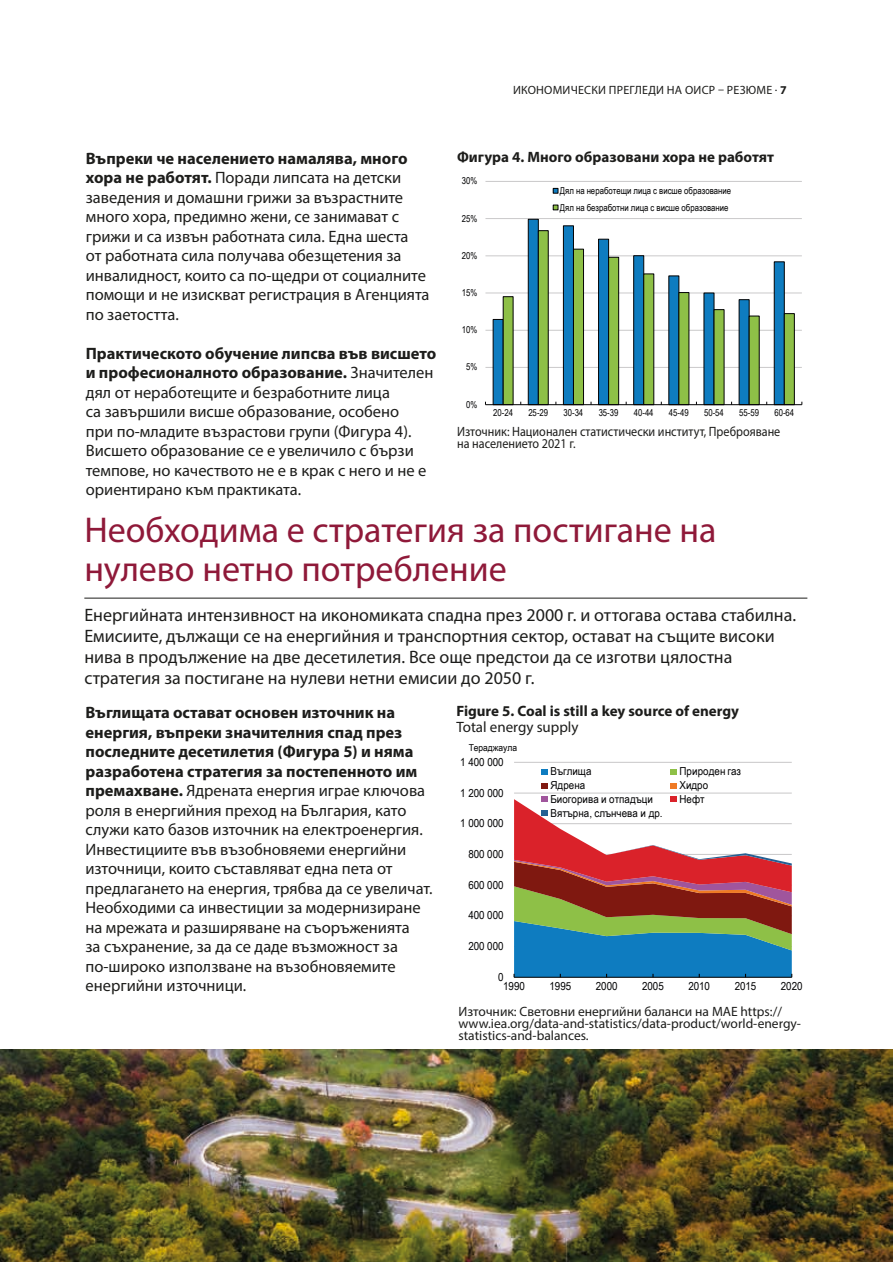
<style>
.page{position:relative;width:893px;height:1263px;background:#fff}
.page>*{position:absolute;margin:0;border:0;box-sizing:border-box;transform-origin:0 0}
.t1{font:36px/39px "Myriad Pro";color:#8f1939}
.t2{font:18px/21px "Myriad Pro";color:#1d1d1b}
.t3{font:16.5px/19.5px "Myriad Pro";color:#1d1d1b}
.t4{font:700 15px "Myriad Pro";color:#1d1d1b}
.t5{font:15px "Myriad Pro";color:#1d1d1b}
.t6{font:13.5px/12px "Myriad Pro";color:#1d1d1b}
.t7{font:13.5px/12px "Myriad Pro";color:#1d1d1b;scale:.9 1}
.t8{font:12px "Myriad Pro";letter-spacing:.02em;color:#1d1d1b}
.t9{font:10.95px "Arial Narrow";color:#020203;scale:1.09 1}
.t10{font:9.6px/16.6px "Arial Narrow";letter-spacing:-.005em;color:#020203}
.t11{font:9.6px "Arial Narrow";letter-spacing:-.005em;color:#020203;scale:1.09 1}
.s1{font-weight:700}
</style>
<div class="page">
<hr style="left:514px;top:792px;width:278px;height:2px;background:#cac9ca">
<hr style="left:514px;top:762px;width:278px;height:1px;background:#cac9ca">
<hr style="left:514px;top:977px;width:278px;height:1px;background:#020203">
<svg style="left:542px;top:769px;width:6px;height:5px"></svg>
<svg style="left:671px;top:769px;width:6px;height:5px"></svg>
<svg style="left:542px;top:783px;width:6px;height:5px"></svg>
<svg style="left:671px;top:783px;width:6px;height:5px"></svg>
<svg style="left:513px;top:796px;width:279px;height:181px"></svg>
<hr style="left:485px;top:367px;width:317px;height:1px;background:#cac9ca">
<hr style="left:485px;top:330px;width:317px;height:1px;background:#cac9ca">
<hr style="left:485px;top:293px;width:317px;height:1px;background:#cac9ca">
<hr style="left:485px;top:255px;width:317px;height:1px;background:#cac9ca">
<hr style="left:485px;top:218px;width:317px;height:1px;background:#cac9ca">
<hr style="left:485px;top:181px;width:317px;height:1px;background:#cac9ca">
<svg style="left:492px;top:219px;width:82px;height:185px"></svg>
<svg style="left:503px;top:230px;width:292px;height:174px"></svg>
<hr style="left:485px;top:404px;width:317px;height:1px;background:#020203">
<svg style="left:553px;top:188px;width:5px;height:6px"></svg>
<svg style="left:553px;top:205px;width:5px;height:5px"></svg>
<img style="left:0;top:1049px;width:893px;height:213px">
<hr style="left:84px;top:598px;width:723px;height:1px;background:#1d1d1b">
<p class="t8" style="left:513px;top:83px;width:275px">ИКОНОМИЧЕСКИ ПРЕГЛЕДИ НА ОИСР – РЕЗЮМЕ . <span class="s1">7</span></p>
<p class="t3" style="left:86px;top:148px;width:345px"><span class="s1">Въпреки че населението намалява, много хора не работят.</span> Поради липсата на детски заведения и домашни грижи за възрастните много хора, предимно жени, се занимават с грижи и са извън работната сила. Една шеста<br>от работната сила получава обезщетения за инвалидност, които са по-щедри от социалните помощи и не изискват регистрация в Агенцията по заетостта.</p>
<p class="t3" style="left:86px;top:343px;width:352px"><span class="s1">Практическото обучение липсва във висшето и професионалното образование.</span> Значителен дял от неработещите и безработните лица<br>са завършили висше образование, особено<br>при по-младите възрастови групи (Фигура 4).<br>Висшето образование се е увеличило с бързи темпове, но качеството не е в крак с него и не е ориентирано към практиката.</p>
<p class="t4" style="left:457px;top:147px;width:318px">Фигура 4. Много образовани хора не работят</p>
<p class="t10" style="left:462px;top:172px;width:17px">30%</p>
<p class="t10" style="left:462px;top:209px;width:17px">25%</p>
<p class="t10" style="left:462px;top:247px;width:17px">20%</p>
<p class="t10" style="left:462px;top:284px;width:17px">15%</p>
<p class="t10" style="left:462px;top:321px;width:17px">10%</p>
<p class="t10" style="left:466px;top:358px;width:13px">5%</p>
<p class="t10" style="left:466px;top:396px;width:13px">0%</p>
<p class="t10" style="left:560px;top:182px;width:173px">Дял на неработещи лица с висше образование<br>Дял на безработни лица с висше образование</p>
<p class="t10" style="left:493px;top:403px;width:21px">20-24</p>
<p class="t10" style="left:528px;top:403px;width:21px">25-29</p>
<p class="t10" style="left:563px;top:403px;width:21px">30-34</p>
<p class="t10" style="left:599px;top:403px;width:21px">35-39</p>
<p class="t10" style="left:634px;top:403px;width:21px">40-44</p>
<p class="t10" style="left:669px;top:403px;width:21px">45-49</p>
<p class="t10" style="left:704px;top:403px;width:21px">50-54</p>
<p class="t10" style="left:739px;top:403px;width:21px">55-59</p>
<p class="t10" style="left:774px;top:403px;width:21px">60-64</p>
<p class="t7" style="left:457px;top:426px;width:361px">Източник: Национален статистически институт, Преброяване на населението 2021 г.</p>
<h1 class="t1" style="left:84px;top:509px;width:634px">Необходима е стратегия за постигане на нулево нетно потребление</h1>
<p class="t2" style="left:84px;top:604px;width:713px">Енергийната интензивност на икономиката спадна през 2000 г. и оттогава остава стабилна.<br>Емисиите, дължащи се на енергийния и транспортния сектор, остават на същите високи нива в продължение на две десетилетия. Все още предстои да се изготви цялостна стратегия за постигане на нулеви нетни емисии до 2050 г.</p>
<p class="t3" style="left:85px;top:703px;width:348px"><span class="s1">Въглищата остават основен източник на енергия, въпреки значителния спад през последните десетилетия (Фигура 5) и няма разработена стратегия за постепенното им премахване.</span> Ядрената енергия играе ключова роля в енергийния преход на България, като служи като базов източник на електроенергия.<br>Инвестициите във възобновяеми енергийни източници, които съставляват една пета от предлагането на енергия, трябва да се увеличат.<br>Необходими са инвестиции за модернизиране на мрежата и разширяване на съоръженията<br>за съхранение, за да се даде възможност за по-широко използване на възобновяемите енергийни източници.</p>
<p class="t4" style="left:456px;top:701px;width:284px">Figure 5. Coal is still a key source of energy</p>
<p class="t5" style="left:456px;top:718px;width:124px">Total energy supply</p>
<p class="t11" style="left:469px;top:741px;width:46px">Тераджаула</p>
<p class="t9" style="left:460px;top:754px;width:41px">1 400 000</p>
<p class="t9" style="left:550px;top:763px;width:39px">Въглища</p>
<p class="t9" style="left:679px;top:763px;width:58px">Природен газ</p>
<p class="t9" style="left:550px;top:777px;width:33px">Ядрена</p>
<p class="t9" style="left:679px;top:777px;width:28px">Хидро</p>
<p class="t9" style="left:550px;top:791px;width:96px">Биогорива и отпадъци</p>
<p class="t9" style="left:679px;top:791px;width:25px">Нефт</p>
<p class="t9" style="left:550px;top:805px;width:104px">Вятърна, слънчева и др.</p>
<p class="t9" style="left:460px;top:785px;width:41px">1 200 000</p>
<p class="t9" style="left:460px;top:815px;width:41px">1 000 000</p>
<p class="t9" style="left:468px;top:846px;width:34px">800 000</p>
<p class="t9" style="left:468px;top:877px;width:34px">600 000</p>
<p class="t9" style="left:468px;top:907px;width:34px">400 000</p>
<p class="t9" style="left:468px;top:938px;width:34px">200 000</p>
<p class="t9" style="left:498px;top:969px;width:7px">0</p>
<p class="t9" style="left:503px;top:978px;width:21px">1990</p>
<p class="t9" style="left:549px;top:978px;width:21px">1995</p>
<p class="t9" style="left:596px;top:978px;width:21px">2000</p>
<p class="t9" style="left:642px;top:978px;width:21px">2005</p>
<p class="t9" style="left:688px;top:978px;width:21px">2010</p>
<p class="t9" style="left:735px;top:978px;width:21px">2015</p>
<p class="t9" style="left:781px;top:978px;width:21px">2020</p>
<p class="t6" style="left:458px;top:1005px;width:344px">Източник: Световни енергийни баланси на МАЕ https:// www.iea.org/data-and-statistics/data-product/world-energy&shy;statistics-and-balances.</p>
</div>
